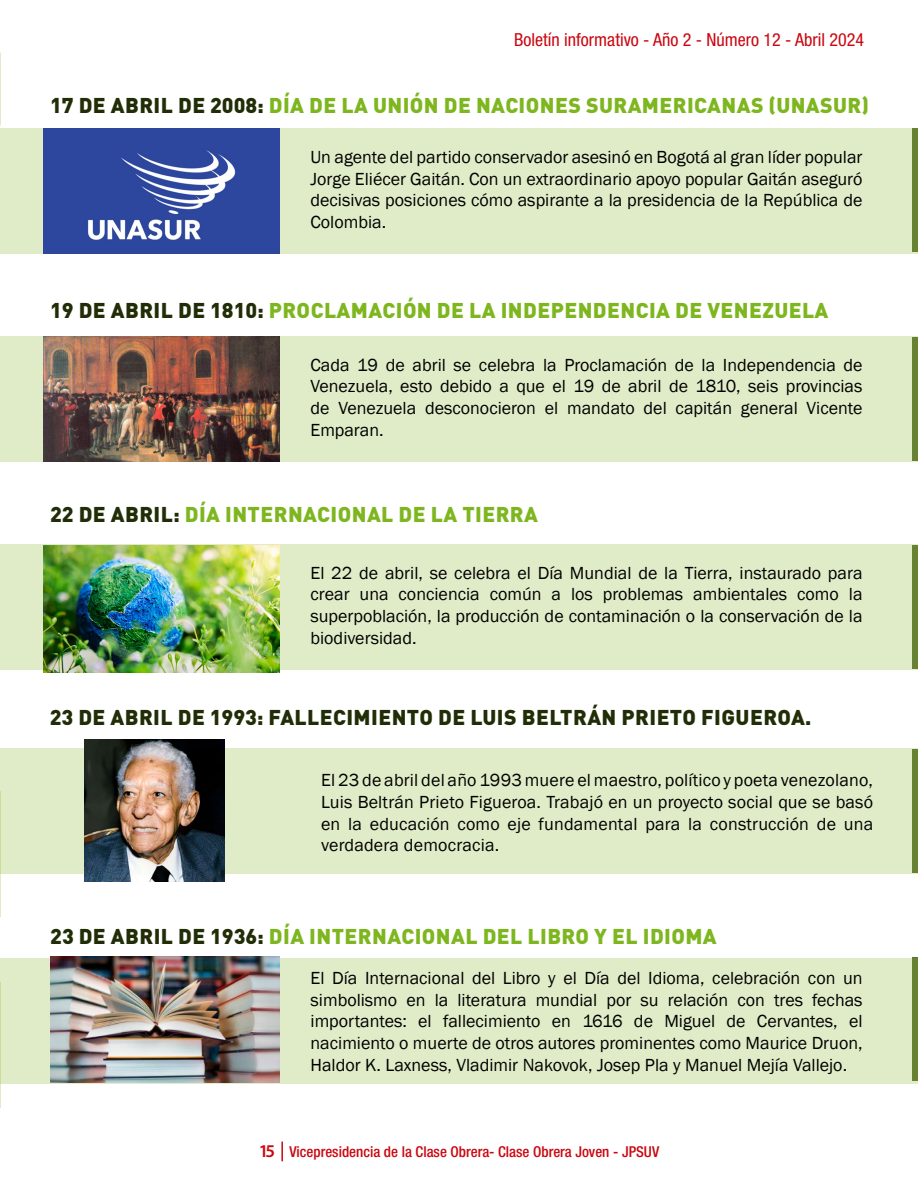
<style>
.page{position:relative;width:918px;height:1188px;background:#fff}
.page>*{position:absolute;margin:0;border:0;box-sizing:border-box;transform-origin:0 0}
.t1{font:900 21.15px "DIN Pro";letter-spacing:.02em;color:#7eb61f}
.t2{font:900 21.15px "DIN Pro";letter-spacing:.02em;color:#202d06}
.t3{font:18px/21.6px "Franklin Gothic";color:#000;text-align:justify}
.t4{font:condensed 18px "Helvetica Neue LT Std";color:#cb0610}
.t5{font:500 condensed 15px "Helvetica Neue";color:#cb0610}
.s1{color:#202d06}
.s2{font-family:"Myriad Pro";font-weight:600;font-stretch:normal;font-size:18px}
</style>
<div class="page">
<svg style="left:281px;top:1142px;width:2px;height:19px"></svg>
<hr style="left:0;top:982px;width:1px;height:125px;background:#7eb61f">
<hr style="left:0;top:792px;width:1px;height:125px;background:#7eb61f">
<div style="left:0;top:336px;width:918px;height:125px;background:#dfecc7"></div>
<div style="left:0;top:128px;width:918px;height:125px;background:#dfecc7"></div>
<div style="left:0;top:544px;width:918px;height:125px;background:#dfecc7"></div>
<img style="left:43px;top:128px;width:237px;height:125px">
<img style="left:43px;top:336px;width:237px;height:125px">
<img style="left:43px;top:546px;width:237px;height:127px">
<div style="left:912px;top:957px;width:6px;height:123px;background:#688233"></div>
<div style="left:0;top:749px;width:918px;height:125px;background:#dfecc7"></div>
<img style="left:84px;top:739px;width:141px;height:142px">
<div style="left:0;top:959px;width:918px;height:125px;background:#dfecc7"></div>
<img style="left:50px;top:957px;width:230px;height:126px">
<p class="t4" style="left:514px;top:29px;width:351px">Boletín informativo - Año 2 - Número 12 - Abril 2024</p>
<p class="t1" style="left:50px;top:87px;width:821px"><span class="s1">17 DE ABRIL DE 2008:</span> DÍA DE LA UNIÓN DE NACIONES SURAMERICANAS (UNASUR)</p>
<p class="t3" style="left:310px;top:147px;width:554px">Un agente del partido conservador asesinó en Bogotá al gran líder popular Jorge Eliécer Gaitán. Con un extraordinario apoyo popular Gaitán aseguró decisivas posiciones cómo aspirante a la presidencia de la República de Colombia.</p>
<p class="t1" style="left:50px;top:292px;width:780px"><span class="s1">19 DE ABRIL DE 1810:</span> PROCLAMACIÓN DE LA INDEPENDENCIA DE VENEZUELA</p>
<p class="t3" style="left:310px;top:354px;width:554px">Cada 19 de abril se celebra la Proclamación de la Independencia de Venezuela, esto debido a que el 19 de abril de 1810, seis provincias de Venezuela desconocieron el mandato del capitán general Vicente Emparan.</p>
<p class="t1" style="left:50px;top:496px;width:489px"><span class="s1">22 DE ABRIL:</span> DÍA INTERNACIONAL DE LA TIERRA</p>
<p class="t3" style="left:310px;top:562px;width:554px">El 22 de abril, se celebra el Día Mundial de la Tierra, instaurado para crear una conciencia común a los problemas ambientales como la superpoblación, la producción de contaminación o la conservación de la biodiversidad.</p>
<p class="t2" style="left:50px;top:699px;width:763px">23 DE ABRIL DE 1993: FALLECIMIENTO DE LUIS BELTRÁN PRIETO FIGUEROA.</p>
<p class="t3" style="left:321px;top:770px;width:554px">El 23 de abril del año 1993 muere el maestro, político y poeta venezolano, Luis Beltrán Prieto Figueroa. Trabajó en un proyecto social que se basó en la educación como eje fundamental para la construcción de una verdadera democracia.</p>
<p class="t1" style="left:50px;top:918px;width:668px"><span class="s1">23 DE ABRIL DE 1936:</span> DÍA INTERNACIONAL DEL LIBRO Y EL IDIOMA</p>
<p class="t3" style="left:311px;top:968px;width:554px">El Día Internacional del Libro y el Día del Idioma, celebración con un simbolismo en la literatura mundial por su relación con tres fechas importantes: el fallecimiento en 1616 de Miguel de Cervantes, el nacimiento o muerte de otros autores prominentes como Maurice Druon, Haldor K. Laxness, Vladimir Nakovok, Josep Pla y Manuel Mejía Vallejo.</p>
<p class="t5" style="left:259px;top:1143px;width:402px"><span class="s2">15</span> Vicepresidencia de la Clase Obrera- Clase Obrera Joven - JPSUV</p>
</div>
